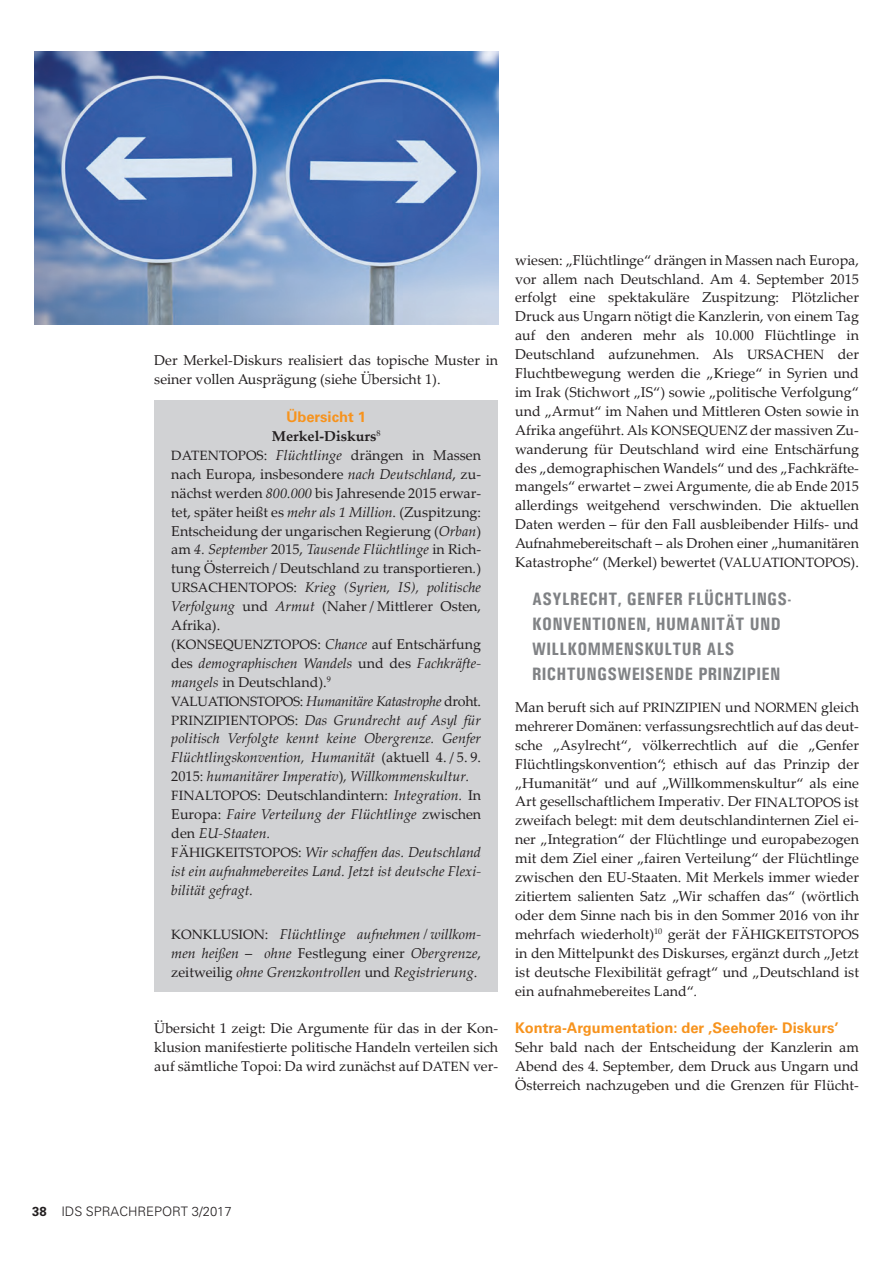
<style>
.page{position:relative;width:893px;height:1263px;background:#fff}
.page>*{position:absolute;margin:0;border:0;box-sizing:border-box;transform-origin:0 0}
.t1{font:700 condensed 18px/25.2px "Univers";letter-spacing:.02em;color:#808285}
.t2{font:700 14.7px "Univers LT Pro 65";color:#f7931d}
.t3{font:14.25px/18.9px "Palatino Linotype";color:#231f20;text-align:justify}
.t4{font:italic 14.25px/18.9px "Palatino Linotype";color:#231f20}
.t5{font:300 13.05px "Univers LT Pro 45";color:#231f20}
.s1{font-weight:700;font-style:normal}
.s2{font-style:normal;font-size:13.5px}
.s3{font-style:normal}
.s4{font-size:13.5px}
.s5{font-style:italic}
.s6{font-family:"Univers LT Pro 65";font-weight:700}
</style>
<div class="page">
<div style="left:154px;top:401px;width:344px;height:591px;background:#d1d2d4"></div>
<img style="left:34px;top:51px;width:464px;height:273px">
<p class="t3" style="left:154px;top:351px;width:345px">Der Merkel-Diskurs realisiert das topische Muster in seiner vollen Ausprägung (siehe Übersicht 1).</p>
<p class="t2" style="left:286px;top:408px;width:81px">Übersicht 1</p>
<p class="t4" style="left:171px;top:426px;width:311px;text-indent:101px"><span class="s1">Merkel-Diskurs</span><sup>8<br></sup><span class="s2">DATENTOPOS</span><span class="s3">:</span> Flüchtlinge <span class="s3">drängen in Massen nach Europa, insbesondere</span> nach Deutschland<span class="s3">, zu&shy;nächst werden</span> 800.000 <span class="s3">bis Jahresende 2015 erwar&shy;tet, später heißt es</span> mehr als 1 Million<span class="s3">. (Zuspitzung:<br>Entscheidung der ungarischen Regierung (</span>Orban<span class="s3">) am</span> 4. September <span class="s3">2015,</span> Tausende Flüchtlinge <span class="s3">in Rich&shy;tung Österreich / Deutschland zu transportieren</span>.<span class="s3">)<br></span><span class="s2">URSACHENTOPOS</span><span class="s3">:</span> Krieg (Syrien, IS), politische Verfolgung <span class="s3">und</span> Armut <span class="s3">(Naher / Mittlerer Osten, Afrika).<br>(</span><span class="s2">KONSEQUENZTOPOS</span><span class="s3">:</span> Chance <span class="s3">auf Entschärfung des</span> demographischen Wandels <span class="s3">und des</span> Fachkräfte&shy;mangels <span class="s3">in Deutschland).</span><sup>9<br></sup><span class="s2">VALUATIONSTOPOS</span><span class="s3">:</span> Humanitäre Katastrophe <span class="s3">droht.<br></span><span class="s2">PRINZIPIENTOPOS</span><span class="s3">:</span> Das Grundrecht auf Asyl für politisch Verfolgte kennt keine Obergrenze. Genfer Flüchtlingskonvention, Humanität <span class="s3">(aktuell 4. / 5. 9.<br>2015:</span> humanitärer Imperativ<span class="s3">)</span>, Willkommenskultur.<br><span class="s2">FINALTOPOS</span><span class="s3">: Deutschlandintern:</span> Integration. <span class="s3">In Europa:</span> Faire Verteilung der Flüchtlinge <span class="s3">zwischen den</span> EU-Staaten.<br><span class="s2">FÄHIGKEITSTOPOS</span><span class="s3">:</span> Wir schaffen das. Deutschland ist ein aufnahmebereites Land. Jetzt ist deutsche Flexi&shy;bilität gefragt.</p>
<p class="t4" style="left:171px;top:924px;width:311px;text-align:justify"><span class="s2">KONKLUSION</span><span class="s3">:</span> Flüchtlinge aufnehmen / willkom&shy;men heißen <span class="s3">–</span> ohne <span class="s3">Festlegung einer</span> Obergrenze<span class="s3">, zeitweilig</span> ohne Grenzkontrollen <span class="s3">und</span> Registrierung<span class="s3">.</span></p>
<p class="t3" style="left:154px;top:1018px;width:345px">Übersicht 1 zeigt: Die Argumente für das in der Kon&shy;klusion manifestierte politische Handeln verteilen sich auf sämtliche Topoi: Da wird zunächst auf <span class="s4">DATEN</span> ver-</p>
<p class="t3" style="left:515px;top:250px;width:345px">wiesen: „Flüchtlinge“ drängen in Massen nach Europa, vor allem nach Deutschland. Am 4. September 2015 erfolgt eine spektakuläre Zuspitzung: Plötzlicher Druck aus Ungarn nötigt die Kanzlerin, von einem Tag auf den anderen mehr als 10.000 Flüchtlinge in Deutschland aufzunehmen. Als <span class="s4">URSACHEN</span> der Fluchtbewegung werden die „Kriege“ in Syrien und im Irak (Stichwort „IS“) sowie „politische Verfolgung“ und „Armut“ im Nahen und Mittleren Osten sowie in Afrika angeführt. Als <span class="s4">KONSEQUENZ</span> der massiven Zu&shy;wanderung für Deutschland wird eine Entschärfung des „demographischen Wandels“ und des „Fachkräfte&shy;mangels“ erwartet – zwei Argumente, die ab Ende 2015 allerdings weitgehend verschwinden. Die aktuellen Daten werden – für den Fall ausbleibender Hilfs- und Aufnahmebereitschaft – als Drohen einer „humanitären Katastrophe“ (Merkel) bewertet (<span class="s4">VALUATIONTOPOS</span>).</p>
<p class="t1" style="left:532px;top:586px;width:261px">ASYLRECHT, GENFER FLÜCHTLINGS-<br>KONVENTIONEN, HUMANITÄT UND<br>WILLKOMMENSKULTUR ALS<br>RICHTUNGSWEISENDE PRINZIPIEN</p>
<p class="t3" style="left:515px;top:697px;width:345px">Man beruft sich auf <span class="s4">PRINZIPIEN</span> und <span class="s4">NORMEN</span> gleich mehrerer Domänen: verfassungsrechtlich auf das deut&shy;sche „Asylrecht“, völkerrechtlich auf die „Genfer Flüchtlingskonvention“; ethisch auf das Prinzip der „Humanität“ und auf „Willkommenskultur“ als eine Art gesellschaftlichem Imperativ. Der <span class="s4">FINALTOPOS</span> ist zweifach belegt: mit dem deutschlandinternen Ziel ei&shy;ner „Integration“ der Flüchtlinge und europabezogen mit dem Ziel einer „fairen Verteilung“ der Flüchtlinge zwischen den EU-Staaten. Mit Merkels immer wieder zitiertem salienten Satz „Wir schaffen das“ (wörtlich oder dem Sinne nach bis in den Sommer 2016 von ihr mehrfach wiederholt)<sup>10</sup> gerät der <span class="s4">FÄHIGKEITSTOPOS </span>in den Mittelpunkt des Diskurses, ergänzt durch „Jetzt ist deutsche Flexibilität gefragt“ und „Deutschland ist ein aufnahmebereites Land“<span class="s5">.</span></p>
<p class="t2" style="left:515px;top:1019px;width:325px">Kontra-Argumentation: der ‚Seehofer- Diskurs’</p>
<p class="t3" style="left:515px;top:1037px;width:345px">Sehr bald nach der Entscheidung der Kanzlerin am Abend des 4. September, dem Druck aus Ungarn und Österreich nachzugeben und die Grenzen für Flücht-</p>
<p class="t5" style="left:32px;top:1203px;width:201px"><span class="s6">38</span> IDS SPRACHREPORT 3/2017</p>
</div>
